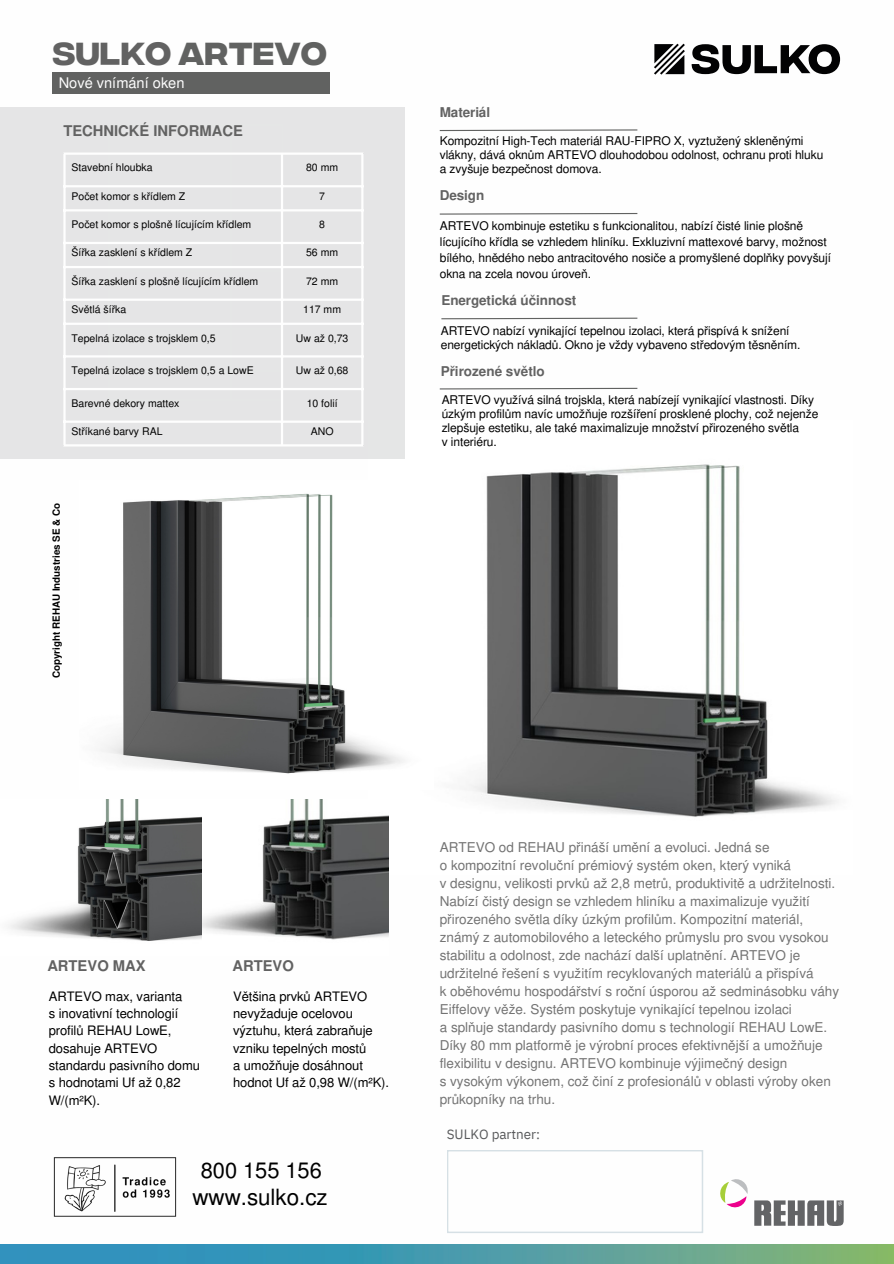
<style>
.page{position:relative;width:894px;height:1264px;background:#fff}
.page>*{position:absolute;margin:0;border:0;box-sizing:border-box;transform-origin:0 0}
.t1{font:600 31.65px "Integral CF";color:#616261}
.t2{font:22.35px "Nimbus San L";color:#000}
.t3{font:21.75px "Nimbus San L";color:#000}
.t4{font:700 14.7px "Nimbus San L";color:#626262}
.t5{font:14.7px "Nimbus San L";color:#fefefe}
.t6{font:13.5px/18px "Nimbus San L";color:#737373}
.t7{font:700 13.5px "Nimbus San L";letter-spacing:-.005em;color:#626262}
.t8{font:13.5px "IBM Plex Sans";letter-spacing:-.005em;color:#58595b}
.t9{font:13.05px/17.4px "Nimbus San L";letter-spacing:-.005em;color:#000}
.t10{font:12px/14px "Nimbus San L";letter-spacing:-.005em;color:#000}
.t11{font:10.5px "Nimbus San L";color:#000}
.t12{font:700 9.9px "Nimbus San L";color:#000}
.s1{color:#626262}
</style>
<div class="page">
<svg style="left:447px;top:1150px;width:256px;height:82px"></svg>
<svg style="left:720px;top:1179px;width:123px;height:46px"></svg>
<img style="left:0;top:1244px;width:893px;height:19px">
<img style="left:388px;top:464px;width:450px;height:411px">
<img style="left:100px;top:480px;width:333px;height:309px">
<div style="left:0;top:107px;width:405px;height:352px;background:#e5e5e6"></div>
<hr style="left:63px;top:155px;width:3px;height:289px;background:#fefefe">
<hr style="left:281px;top:155px;width:2px;height:289px;background:#fefefe">
<hr style="left:361px;top:155px;width:2px;height:289px;background:#fefefe">
<hr style="left:63px;top:152px;width:300px;height:3px;background:#fefefe">
<hr style="left:63px;top:185px;width:300px;height:2px;background:#fefefe">
<hr style="left:63px;top:209px;width:300px;height:2px;background:#fefefe">
<hr style="left:63px;top:242px;width:300px;height:2px;background:#fefefe">
<hr style="left:63px;top:266px;width:300px;height:2px;background:#fefefe">
<hr style="left:63px;top:298px;width:300px;height:3px;background:#fefefe">
<hr style="left:63px;top:323px;width:300px;height:2px;background:#fefefe">
<hr style="left:63px;top:355px;width:300px;height:2px;background:#fefefe">
<hr style="left:63px;top:388px;width:300px;height:2px;background:#fefefe">
<hr style="left:63px;top:420px;width:300px;height:3px;background:#fefefe">
<hr style="left:63px;top:444px;width:300px;height:2px;background:#fefefe">
<svg style="left:441px;top:317px;width:197px;height:3px"></svg>
<svg style="left:439px;top:387px;width:199px;height:3px"></svg>
<svg style="left:439px;top:213px;width:199px;height:2px"></svg>
<svg style="left:439px;top:129px;width:199px;height:3px"></svg>
<img style="left:8px;top:799px;width:380px;height:142px">
<svg style="left:654px;top:44px;width:30px;height:31px"></svg>
<svg style="left:691px;top:44px;width:148px;height:30px"></svg>
<img style="left:53px;top:1157px;width:124px;height:60px">
<div style="left:53px;top:73px;width:277px;height:21px;background:#616261"></div>
<h2 class="t1" style="left:53px;top:37px;width:276px"><span class="s1">SULKO</span> ARTEVO</h2>
<h5 class="t5" style="left:59px;top:78px;width:127px">Nové vnímání oken</h5>
<h6 class="t4" style="left:63px;top:125px;width:181px">TECHNICKÉ INFORMACE</h6>
<h5 class="t11" style="left:71px;top:164px;width:83px">Stavební hloubka</h5>
<h3 class="t11" style="left:306px;top:164px;width:34px">80 mm</h3>
<p class="t11" style="left:71px;top:192px;width:115px">Počet komor s křídlem Z</p>
<p class="t11" style="left:319px;top:192px;width:7px">7</p>
<p class="t11" style="left:71px;top:220px;width:181px">Počet komor s plošně lícujícím křídlem</p>
<p class="t11" style="left:319px;top:220px;width:7px">8</p>
<p class="t11" style="left:71px;top:249px;width:122px">Šířka zasklení s křídlem Z</p>
<p class="t11" style="left:306px;top:249px;width:34px">56 mm</p>
<p class="t11" style="left:71px;top:277px;width:188px">Šířka zasklení s plošně lícujícím křídlem</p>
<p class="t11" style="left:306px;top:277px;width:34px">72 mm</p>
<p class="t11" style="left:71px;top:305px;width:56px">Světlá šířka</p>
<p class="t11" style="left:303px;top:305px;width:39px">117 mm</p>
<p class="t11" style="left:71px;top:334px;width:146px">Tepelná izolace s trojsklem 0,5</p>
<p class="t11" style="left:296px;top:334px;width:54px">Uw až 0,73</p>
<p class="t11" style="left:71px;top:366px;width:184px">Tepelná izolace s trojsklem 0,5 a LowE</p>
<p class="t11" style="left:296px;top:366px;width:54px">Uw až 0,68</p>
<p class="t11" style="left:71px;top:399px;width:109px">Barevné dekory mattex</p>
<p class="t11" style="left:306px;top:399px;width:32px">10 folií</p>
<p class="t11" style="left:71px;top:427px;width:93px">Stříkané barvy RAL</p>
<p class="t11" style="left:311px;top:427px;width:24px">ANO</p>
<h3 class="t12" style="left:53px;top:678px;width:177px;rotate:-90deg">Copyright REHAU Industries SE &amp; Co</h3>
<h6 class="t7" style="left:439px;top:107px;width:52px">Materiál</h6>
<h4 class="t10" style="left:439px;top:136px;width:385px">Kompozitní High-Tech materiál RAU-FIPRO X, vyztužený skleněnými vlákny, dává oknům ARTEVO dlouhodobou odolnost, ochranu proti hluku a zvyšuje bezpečnost domova.</h4>
<h6 class="t7" style="left:439px;top:190px;width:46px">Design</h6>
<h4 class="t10" style="left:439px;top:219px;width:392px;line-height:16px">ARTEVO kombinuje estetiku s funkcionalitou, nabízí čisté linie plošně lícujícího křídla se vzhledem hliníku. Exkluzivní mattexové barvy, možnost bílého, hnědého nebo antracitového nosiče a promyšlené doplňky povyšují okna na zcela novou úroveň.</h4>
<p class="t7" style="left:441px;top:295px;width:136px">Energetická účinnost</p>
<p class="t10" style="left:440px;top:325px;width:361px">ARTEVO nabízí vynikající tepelnou izolaci, která přispívá k snížení energetických nákladů. Okno je vždy vybaveno středovým těsněním.</p>
<h6 class="t7" style="left:440px;top:366px;width:106px">Přirozené světlo</h6>
<h4 class="t10" style="left:441px;top:394px;width:378px">ARTEVO využívá silná trojskla, která nabízejí vynikající vlastnosti. Díky úzkým profilům navíc umožňuje rozšíření prosklené plochy, což nejenže zlepšuje estetiku, ale také maximalizuje množství přirozeného světla<br>v interiéru.</h4>
<h6 class="t4" style="left:47px;top:960px;width:100px">ARTEVO MAX</h6>
<p class="t4" style="left:232px;top:960px;width:63px">ARTEVO</p>
<p class="t9" style="left:49px;top:988px;width:153px">ARTEVO max, varianta<br>s inovativní technologií profilů REHAU LowE, dosahuje ARTEVO standardu pasivního domu s hodnotami Uf až 0,82<br>W/(m²K).</p>
<p class="t9" style="left:233px;top:988px;width:157px">Většina prvků ARTEVO nevyžaduje ocelovou výztuhu, která zabraňuje vzniku tepelných mostů<br>a umožňuje dosáhnout hodnot Uf až 0,98 W/(m²K).</p>
<p class="t3" style="left:201px;top:1162px;width:122px">800 155 156</p>
<h2 class="t2" style="left:192px;top:1188px;width:137px">www.sulko.cz</h2>
<h5 class="t6" style="left:439px;top:840px;width:401px">ARTEVO od REHAU přináší umění a evoluci. Jedná se<br>o kompozitní revoluční prémiový systém oken, který vyniká<br>v designu, velikosti prvků až 2,8 metrů, produktivitě a udržitelnosti.<br>Nabízí čistý design se vzhledem hliníku a maximalizuje využití přirozeného světla díky úzkým profilům. Kompozitní materiál, známý z automobilového a leteckého průmyslu pro svou vysokou stabilitu a odolnost, zde nachází další uplatnění. ARTEVO je udržitelné řešení s využitím recyklovaných materiálů a přispívá<br>k oběhovému hospodářství s roční úsporou až sedminásobku váhy Eiffelovy věže. Systém poskytuje vynikající tepelnou izolaci<br>a splňuje standardy pasivního domu s technologií REHAU LowE.<br>Díky 80 mm platformě je výrobní proces efektivnější a umožňuje flexibilitu v designu. ARTEVO kombinuje výjimečný design<br>s vysokým výkonem, což činí z profesionálů v oblasti výroby oken</h5>
<h3 class="t6" style="left:439px;top:1092px;width:117px">průkopníky na trhu.</h3>
<h1 class="t8" style="left:446px;top:1124px;width:95px">SULKO partner:</h1>
</div>
